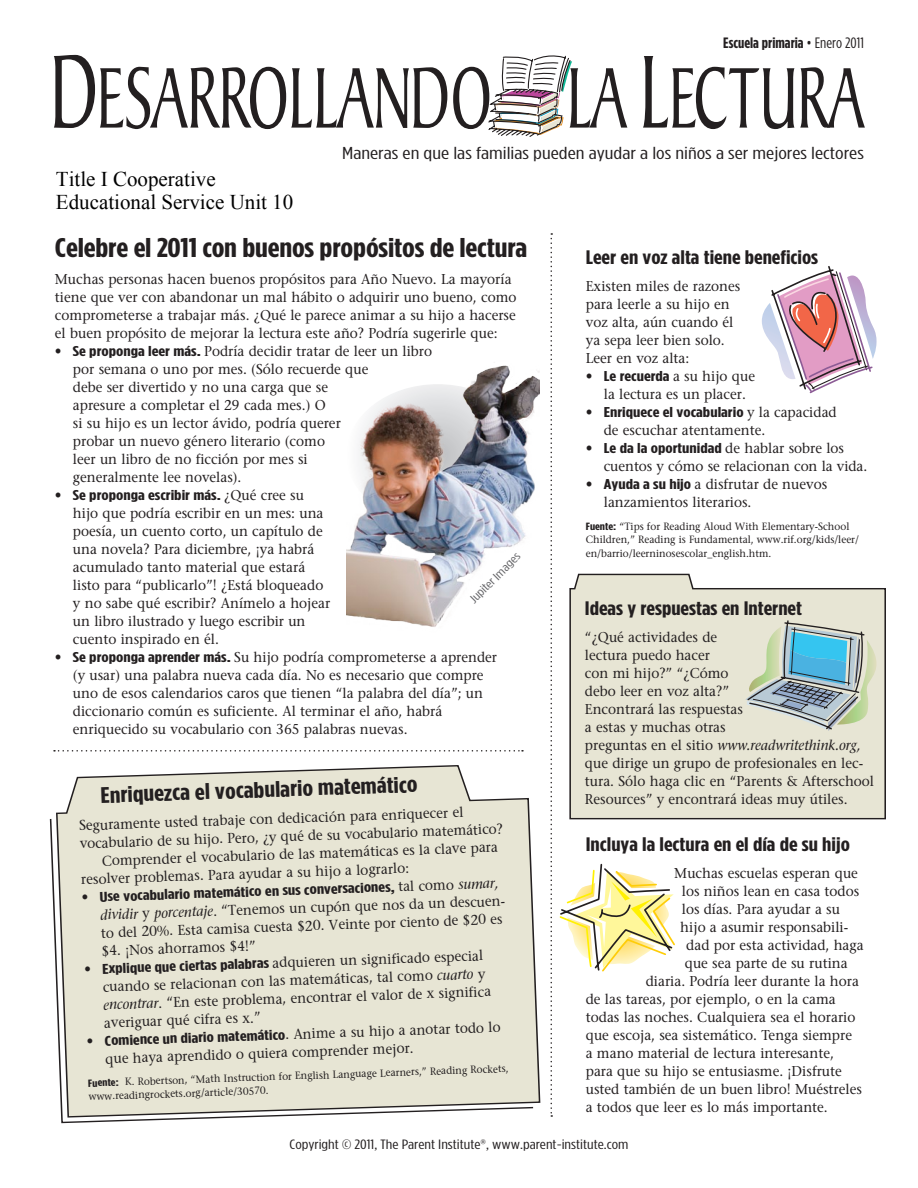
<style>
.page{position:relative;width:918px;height:1188px;background:#fff}
.page>*{position:absolute;margin:0;border:0;box-sizing:border-box;transform-origin:0 0}
.Main_Article_Headlin{font:700 27px "Gotham Condensed";letter-spacing:-.005em;color:#231f20;scale:1.25 1}
.Medium_Headline{font:700 22.5px "Gotham Condensed";color:#231f20;scale:1.25 1}
.t1{font:21px/23px "Times New Roman";color:#000}
.Column_Headline{font:700 19.5px "Gotham Condensed";color:#231f20;scale:1.25 1}
.t2{font:17.25px "Gotham Condensed";color:#231f20;scale:1.35 1}
.t3{font:700 15px "Gotham Condensed";color:#231f20;scale:1.1 1}
.Bullet_Text{font:14.25px/18px "Stone Serif";color:#231f20;scale:.95 1}
.Body_Text{font:14.25px/18px "Stone Serif";color:#231f20;scale:.95 1}
.t4{font:13.5px "Gotham Condensed";color:#231f20;scale:1.3 1}
.t5{font:12px "Gotham Condensed";color:#636366;scale:1.3 1}
.Source_Font{font:10.5px/13.5px "Stone Serif";color:#231f20;scale:.95 1}
.s1{font-weight:400}
.s2{font-family:"Gotham Condensed";font-weight:700}
.s3{font-style:italic}
</style>
<div class="page">
<svg style="left:50px;top:765px;width:490px;height:358px;background:#e5e3d4"></svg>
<svg style="left:569px;top:574px;width:317px;height:245px;background:#e3e1d1"></svg>
<svg style="left:550px;top:233px;width:2px;height:884px"></svg>
<svg style="left:54px;top:750px;width:469px;height:2px"></svg>
<svg style="left:54px;top:55px;width:393px;height:74px"></svg>
<svg style="left:453px;top:55px;width:174px;height:82px"></svg>
<svg style="left:643px;top:56px;width:151px;height:73px"></svg>
<svg style="left:800px;top:67px;width:65px;height:61px"></svg>
<img style="left:347px;top:365px;width:192px;height:262px">
<svg style="left:762px;top:266px;width:115px;height:127px"></svg>
<svg style="left:745px;top:620px;width:132px;height:111px;background:#a8c1be"></svg>
<svg style="left:560px;top:864px;width:115px;height:108px"></svg>
<p class="t3" style="left:723px;top:34px;width:129px">Escuela primaria <span class="s1">• Enero 2011</span></p>
<h3 class="t1" style="left:56px;top:167px;width:239px">Title I Cooperative<br>Educational Service Unit 10</h3>
<p class="t2" style="left:342px;top:143px;width:388px">Maneras en que las familias pueden ayudar a los niños a ser mejores lectores</p>
<p class="Main_Article_Headlin" style="left:55px;top:232px;width:379px">Celebre el 2011 con buenos propósitos de lectura</p>
<p class="Body_Text" style="left:55px;top:270px;width:487px">Muchas personas hacen buenos propósitos para Año Nuevo. La mayoría tiene que ver con abandonar un mal hábito o adquirir uno bueno, como comprometerse a trabajar más. ¿Qué le parece animar a su hijo a hacerse el buen propósito de mejorar la lectura este año? Podría sugerirle que:</p>
<p class="Bullet_Text" style="left:73px;top:342px;width:380px;text-indent:-18px">• <span class="s2">Se proponga leer más.</span> Podría decidir tratar de leer un libro por semana o uno por mes. (Sólo recuerde que<br>debe ser divertido y no una carga que se<br>apresure a completar el 29 cada mes.) O<br>si su hijo es un lector ávido, podría querer<br>probar un nuevo género literario (como<br>leer un libro de no ficción por mes si<br>generalmente lee novelas).</p>
<p class="Bullet_Text" style="left:73px;top:486px;width:272px;text-indent:-18px">• <span class="s2">Se proponga escribir más.</span> ¿Qué cree su hijo que podría escribir en un mes: una poesía, un cuento corto, un capítulo de una novela? Para diciembre, ¡ya habrá acumulado tanto material que estará listo para “publicarlo”! ¿Está bloqueado y no sabe qué escribir? Anímelo a hojear un libro ilustrado y luego escribir un cuento inspirado en él.</p>
<p class="Bullet_Text" style="left:73px;top:648px;width:448px;text-indent:-18px">• <span class="s2">Se proponga aprender más.</span> Su hijo podría comprometerse a aprender (y usar) una palabra nueva cada día. No es necesario que compre uno de esos calendarios caros que tienen “la palabra del día”; un diccionario común es suficiente. Al terminar el año, habrá enriquecido su vocabulario con 365 palabras nuevas.</p>
<p class="t5" style="left:467px;top:596px;width:53px;rotate:-45deg">Jupiter Images</p>
<p class="Medium_Headline" style="left:100px;top:782px;width:255px;rotate:-2deg">Enriquezca el vocabulario matemático</p>
<p class="Bullet_Text" style="left:79px;top:816px;width:447px;rotate:-2deg">Seguramente usted trabaje con dedicación para enriquecer el vocabulario de su hijo. Pero, ¿y qué de su vocabulario matemático?</p>
<p class="Bullet_Text" style="left:80px;top:852px;width:441px;text-indent:21px;rotate:-2deg">Comprender el vocabulario de las matemáticas es la clave para resolver problemas. Para ayudar a su hijo a lograrlo:</p>
<p class="Bullet_Text" style="left:99px;top:888px;width:431px;text-indent:-18px;rotate:-2deg">• <span class="s2">Use vocabulario matemático en sus conversaciones,</span> tal como <span class="s3">sumar, dividir</span> y <span class="s3">porcentaje</span>. “Tenemos un cupón que nos da un descuen&shy;to del 20%. Esta camisa cuesta $20. Veinte por ciento de $20 es $4. ¡Nos ahorramos $4!”</p>
<p class="Bullet_Text" style="left:102px;top:960px;width:410px;text-indent:-18px;rotate:-2deg">• <span class="s2">Explique que ciertas palabras</span> adquieren un significado especial cuando se relacionan con las matemáticas, tal como <span class="s3">cuarto</span> y <span class="s3">encontrar</span>. “En este problema, encontrar el valor de x significa averiguar qué cifra es x.”</p>
<p class="Bullet_Text" style="left:104px;top:1032px;width:418px;text-indent:-18px;rotate:-2deg">• <span class="s2">Comience un diario matemático</span>. Anime a su hijo a anotar todo lo que haya aprendido o quiera comprender mejor.</p>
<p class="Source_Font" style="left:88px;top:1076px;width:444px;rotate:-2deg"><span class="s2">Fuente:</span> K. Robertson, “Math Instruction for English Language Learners,” Reading Rockets, www.readingrockets.org/article/30570.</p>
<p class="Column_Headline" style="left:586px;top:246px;width:187px">Leer en voz alta tiene beneficios</p>
<p class="Bullet_Text" style="left:586px;top:277px;width:164px">Existen miles de razones para leerle a su hijo en voz alta, aún cuando él ya sepa leer bien solo.<br>Leer en voz alta:</p>
<p class="Bullet_Text" style="left:604px;top:367px;width:161px;text-indent:-18px">• <span class="s2">Le recuerda</span> a su hijo que la lectura es un placer.</p>
<p class="Bullet_Text" style="left:604px;top:403px;width:247px;text-indent:-18px">• <span class="s2">Enriquece el vocabulario</span> y la capacidad de escuchar atentamente.</p>
<p class="Bullet_Text" style="left:604px;top:439px;width:279px;text-indent:-18px">• <span class="s2">Le da la oportunidad</span> de hablar sobre los cuentos y cómo se relacionan con la vida.</p>
<p class="Bullet_Text" style="left:604px;top:475px;width:237px;text-indent:-18px">• <span class="s2">Ayuda a su hijo</span> a disfrutar de nuevos lanzamientos literarios.</p>
<p class="Source_Font" style="left:586px;top:519px;width:289px"><span class="s2">Fuente:</span> “Tips for Reading Aloud With Elementary-School<br>Children,” Reading is Fundamental, www.rif.org/kids/leer/ en/barrio/leerninosescolar_english.htm.</p>
<p class="Column_Headline" style="left:585px;top:597px;width:175px">Ideas y respuestas en Internet</p>
<p class="Bullet_Text" style="left:585px;top:629px;width:306px">“¿Qué actividades de<br>lectura puedo hacer<br>con mi hijo?” “¿Cómo<br>debo leer en voz alta?”<br>Encontrará las respuestas<br>a estas y muchas otras<br>preguntas en el sitio <span class="s3">www.readwritethink.org, </span>que dirige un grupo de profesionales en lec&shy;tura. Sólo haga clic en “Parents &amp; Afterschool<br>Resources” y encontrará ideas muy útiles.</p>
<p class="Column_Headline" style="left:586px;top:833px;width:213px">Incluya la lectura en el día de su hijo</p>
<p class="Bullet_Text" style="left:674px;top:864px;width:195px">Muchas escuelas esperan que</p>
<p class="Bullet_Text" style="left:682px;top:882px;width:188px">los niños lean en casa todos</p>
<p class="Bullet_Text" style="left:682px;top:900px;width:168px">los días. Para ayudar a su</p>
<p class="Bullet_Text" style="left:680px;top:918px;width:178px">hijo a asumir responsabili-</p>
<p class="Bullet_Text" style="left:686px;top:936px;width:188px">dad por esta actividad, haga</p>
<p class="Bullet_Text" style="left:685px;top:954px;width:173px">que sea parte de su rutina</p>
<p class="Bullet_Text" style="left:646px;top:972px;width:226px">diaria. Podría leer durante la hora</p>
<p class="Bullet_Text" style="left:586px;top:990px;width:265px">de las tareas, por ejemplo, o en la cama</p>
<p class="Bullet_Text" style="left:586px;top:1008px;width:285px">todas las noches. Cualquiera sea el horario</p>
<p class="Bullet_Text" style="left:586px;top:1026px;width:282px">que escoja, sea sistemático. Tenga siempre</p>
<p class="Bullet_Text" style="left:586px;top:1044px;width:263px">a mano material de lectura interesante,</p>
<p class="Bullet_Text" style="left:586px;top:1062px;width:271px">para que su hijo se entusiasme. ¡Disfrute</p>
<p class="Bullet_Text" style="left:586px;top:1080px;width:292px">usted también de un buen libro! Muéstreles</p>
<p class="Bullet_Text" style="left:586px;top:1098px;width:256px">a todos que leer es lo más importante.</p>
<p class="t4" style="left:290px;top:1136px;width:262px">Copyright © 2011, The Parent Institute®, www.parent-institute.com</p>
</div>
